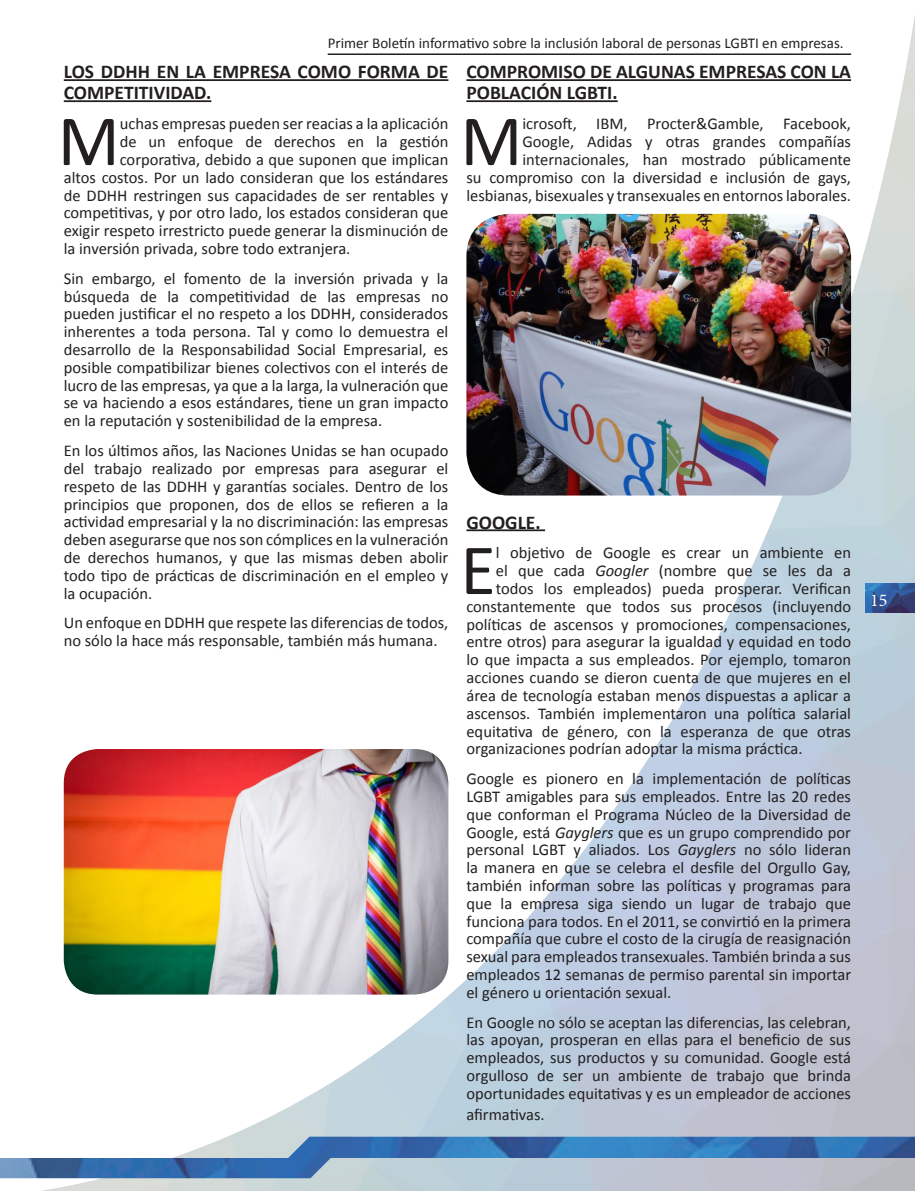
<style>
.page{position:relative;width:915px;height:1191px;background:#fff}
.page>*{position:absolute;margin:0;border:0;box-sizing:border-box;transform-origin:0 0}
.t1{font:72.6px "Calibri";color:#231f20}
.t2{font:700 19.5px/21px "Calibri";color:#231f20}
.t3{font:18px "Minion Pro";color:#fff}
.t4{font:16.5px/17.9px "Calibri";color:#231f20;text-align:justify}
.t5{font:15px "Calibri";color:#231f20}
.s1{font-style:italic}
</style>
<div class="page">
<img style="left:0;top:22px;width:914px;height:1169px">
<img style="left:865px;top:583px;width:49px;height:30px">
<hr style="left:327px;top:53px;width:523px;height:2px;background:#231f20">
<img style="left:0;top:1136px;width:914px;height:42px">
<hr style="left:64px;top:79px;width:384px;height:2px;background:#231f20">
<hr style="left:64px;top:100px;width:147px;height:2px;background:#231f20">
<img style="left:64px;top:749px;width:384px;height:245px">
<hr style="left:466px;top:79px;width:384px;height:2px;background:#231f20">
<hr style="left:466px;top:100px;width:151px;height:2px;background:#231f20">
<hr style="left:466px;top:529px;width:79px;height:2px;background:#231f20">
<img style="left:466px;top:214px;width:384px;height:281px">
<p class="t5" style="left:327px;top:34px;width:517px">Primer Boletín informativo sobre la inclusión laboral de personas LGBTI en empresas.</p>
<p class="t2" style="left:64px;top:61px;width:386px">LOS DDHH EN LA EMPRESA COMO FORMA DE<br>COMPETITIVIDAD.</p>
<h1 class="t1" style="left:58px;top:95px;width:64px">M</h1>
<p class="t4" style="left:120px;top:115px;width:330px">uchas empresas pueden ser reacias a la aplicación</p>
<p class="t2" style="left:466px;top:61px;width:386px">COMPROMISO DE ALGUNAS EMPRESAS CON LA<br>POBLACIÓN LGBTI.</p>
<h1 class="t1" style="left:460px;top:95px;width:64px">M</h1>
<p class="t4" style="left:466px;top:115px;width:386px;text-align:right">icrosoft, IBM, Procter&amp;Gamble, Facebook,<br>Google, Adidas y otras grandes compañías internacionales, han mostrado públicamente<br>su compromiso con la diversidad e inclusión de gays, lesbianas, bisexuales y transexuales en entornos laborales.</p>
<p class="t4" style="left:120px;top:133px;width:330px">de un enfoque de derechos en la gestión</p>
<p class="t4" style="left:120px;top:151px;width:330px">corporativa, debido a que suponen que implican</p>
<p class="t4" style="left:64px;top:168px;width:386px">altos costos. Por un lado consideran que los estándares</p>
<p class="t4" style="left:64px;top:186px;width:386px">de DDHH restringen sus capacidades de ser rentables y</p>
<p class="t4" style="left:64px;top:204px;width:386px">competitivas, y por otro lado, los estados consideran que</p>
<p class="t4" style="left:64px;top:222px;width:386px">exigir respeto irrestricto puede generar la disminución de</p>
<p class="t4" style="left:64px;top:240px;width:288px">la inversión privada, sobre todo extranjera.</p>
<p class="t4" style="left:64px;top:269px;width:386px">Sin embargo, el fomento de la inversión privada y la búsqueda de la competitividad de las empresas no pueden justificar el no respeto a los DDHH, considerados inherentes a toda persona. Tal y como lo demuestra el desarrollo de la Responsabilidad Social Empresarial, es posible compatibilizar bienes colectivos con el interés de lucro de las empresas, ya que a la larga, la vulneración que se va haciendo a esos estándares, tiene un gran impacto en la reputación y sostenibilidad de la empresa.</p>
<p class="t4" style="left:64px;top:442px;width:386px">En los últimos años, las Naciones Unidas se han ocupado del trabajo realizado por empresas para asegurar el respeto de las DDHH y garantías sociales. Dentro de los principios que proponen, dos de ellos se refieren a la actividad empresarial y la no discriminación: las empresas deben asegurarse que nos son cómplices en la vulneración de derechos humanos, y que las mismas deben abolir todo tipo de prácticas de discriminación en el empleo y la ocupación.</p>
<p class="t4" style="left:64px;top:614px;width:386px">Un enfoque en DDHH que respete las diferencias de todos, no sólo la hace más responsable, también más humana.</p>
<p class="t2" style="left:466px;top:511px;width:76px">GOOGLE.</p>
<h1 class="t1" style="left:460px;top:524px;width:37px">E</h1>
<p class="t4" style="left:495px;top:544px;width:356px">l objetivo de Google es crear un ambiente en</p>
<p class="t4" style="left:495px;top:562px;width:356px">el que cada <span class="s1">Googler</span> (nombre que se les da a</p>
<p class="t4" style="left:495px;top:579px;width:356px">todos los empleados) pueda prosperar. Verifican</p>
<p class="t4" style="left:466px;top:597px;width:386px">constantemente que todos sus procesos (incluyendo</p>
<p class="t4" style="left:466px;top:615px;width:386px">políticas de ascensos y promociones, compensaciones,</p>
<p class="t4" style="left:466px;top:633px;width:386px">entre otros) para asegurar la igualdad y equidad en todo</p>
<p class="t4" style="left:466px;top:651px;width:386px">lo que impacta a sus empleados. Por ejemplo, tomaron</p>
<p class="t4" style="left:466px;top:668px;width:386px">acciones cuando se dieron cuenta de que mujeres en el</p>
<p class="t4" style="left:466px;top:686px;width:386px">área de tecnología estaban menos dispuestas a aplicar a</p>
<p class="t4" style="left:466px;top:704px;width:386px">ascensos. También implementaron una política salarial</p>
<p class="t4" style="left:466px;top:722px;width:386px">equitativa de género, con la esperanza de que otras</p>
<p class="t4" style="left:466px;top:740px;width:337px">organizaciones podrían adoptar la misma práctica.</p>
<p class="t4" style="left:466px;top:769px;width:386px">Google es pionero en la implementación de políticas LGBT amigables para sus empleados. Entre las 20 redes que conforman el Programa Núcleo de la Diversidad de Google, está <span class="s1">Gayglers</span> que es un grupo comprendido por personal LGBT y aliados. Los <span class="s1">Gayglers</span> no sólo lideran la manera en que se celebra el desfile del Orgullo Gay, también informan sobre las políticas y programas para que la empresa siga siendo un lugar de trabajo que funciona para todos. En el 2011, se convirtió en la primera compañía que cubre el costo de la cirugía de reasignación sexual para empleados transexuales. También brinda a sus empleados 12 semanas de permiso parental sin importar el género u orientación sexual.</p>
<p class="t4" style="left:466px;top:1013px;width:386px">En Google no sólo se aceptan las diferencias, las celebran, las apoyan, prosperan en ellas para el beneficio de sus empleados, sus productos y su comunidad. Google está orgulloso de ser un ambiente de trabajo que brinda oportunidades equitativas y es un empleador de acciones</p>
<p class="t4" style="left:466px;top:1105px;width:80px">afirmativas.</p>
<p class="t3" style="left:870px;top:588px;width:19px">15</p>
</div>
